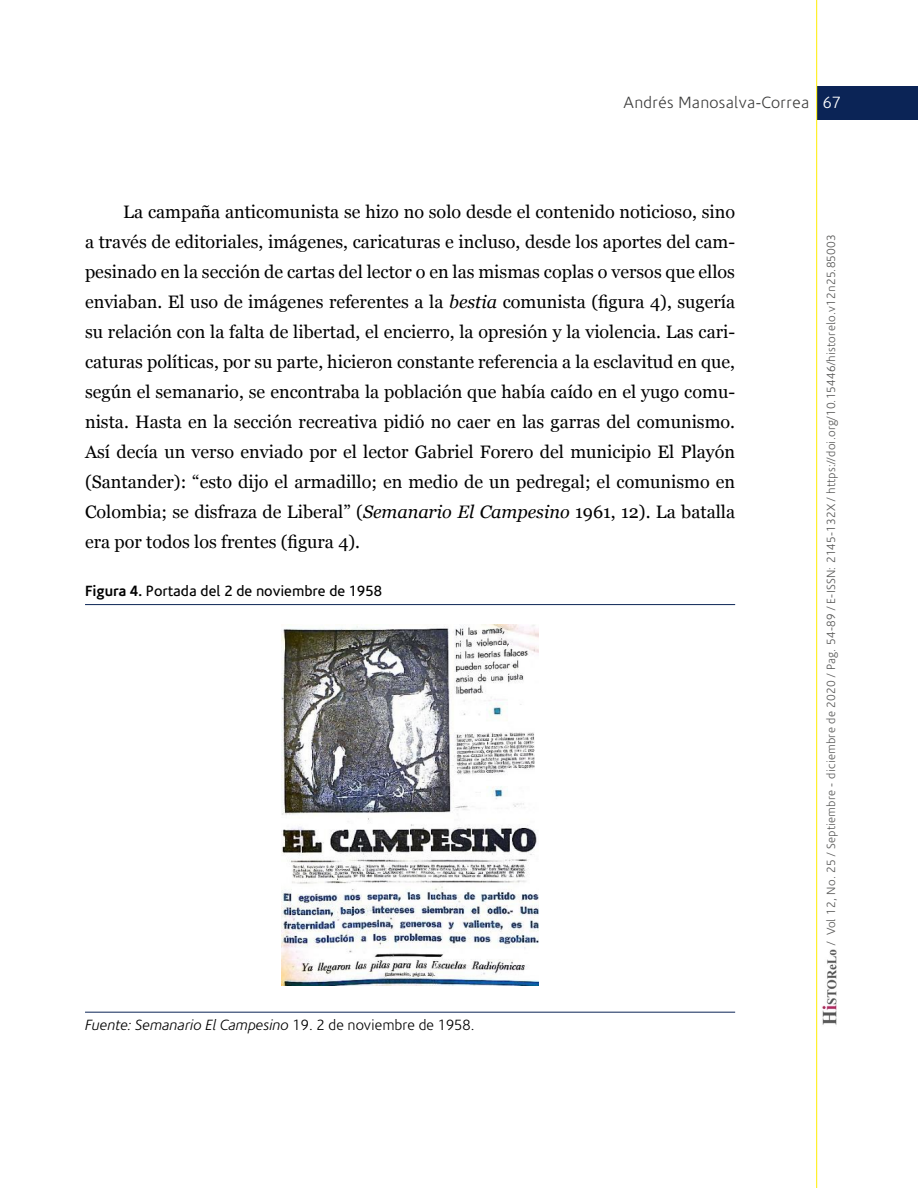
<style>
.page{position:relative;width:918px;height:1188px;background:#fff}
.page>*{position:absolute;margin:0;border:0;box-sizing:border-box;transform-origin:0 0}
.t1{font:18px/30px "Georgia";color:#000;text-align:justify}
.t2{font:300 16.5px "Corisande";letter-spacing:.02em;color:#3c3c3b}
.t3{font:italic 300 15px "Corisande";color:#000}
.t4{font:15px "Corisande";color:#000}
.t5{font:300 12px "Corisande";letter-spacing:.02em;color:#575756}
.s1{color:#fff}
.s2{font-style:italic}
.s3{font-weight:700}
.s4{font-style:normal}
</style>
<div class="page">
<div style="left:818px;top:86px;width:100px;height:33px;background:#0b2456"></div>
<hr style="left:816px;top:0;width:1px;height:1188px;background:#ffed00">
<img style="left:822px;top:949px;width:15px;height:76px">
<hr style="left:85px;top:604px;width:650px;height:1px;background:#0b2456">
<hr style="left:85px;top:1012px;width:650px;height:1px;background:#0b2456">
<img style="left:282px;top:625px;width:257px;height:361px">
<p class="t2" style="left:624px;top:94px;width:219px">Andrés Manosalva-Correa <span class="s1">67</span></p>
<p class="t1" style="left:85px;top:196px;width:652px;text-indent:38px">La campaña anticomunista se hizo no solo desde el contenido noticioso, sino a través de editoriales, imágenes, caricaturas e incluso, desde los aportes del cam&shy;pesinado en la sección de cartas del lector o en las mismas coplas o versos que ellos enviaban. El uso de imágenes referentes a la <span class="s2">bestia</span> comunista (figura 4), sugería su relación con la falta de libertad, el encierro, la opresión y la violencia. Las cari&shy;caturas políticas, por su parte, hicieron constante referencia a la esclavitud en que, según el semanario, se encontraba la población que había caído en el yugo comu&shy;nista. Hasta en la sección recreativa pidió no caer en las garras del comunismo.<br>Así decía un verso enviado por el lector Gabriel Forero del municipio El Playón (Santander): “esto dijo el armadillo; en medio de un pedregal; el comunismo en Colombia; se disfraza de Liberal” (<span class="s2">Semanario El Campesino</span> 1961, 12). La batalla era por todos los frentes (figura 4).</p>
<p class="t4" style="left:85px;top:582px;width:298px"><span class="s3">Figura 4.</span> Portada del 2 de noviembre de 1958</p>
<p class="t3" style="left:85px;top:1017px;width:391px">Fuente: Semanario El Campesino <span class="s4">19. 2 de noviembre de 1958.</span></p>
<p class="t5" style="left:825px;top:945px;width:712px;rotate:-90deg">/ Vol 12, No. 25 / Septiembre - diciembre de 2020 / Pag. 54-89 / E-ISSN: 2145-132X / https://doi.org/10.15446/historelo.v12n25.85003</p>
</div>
